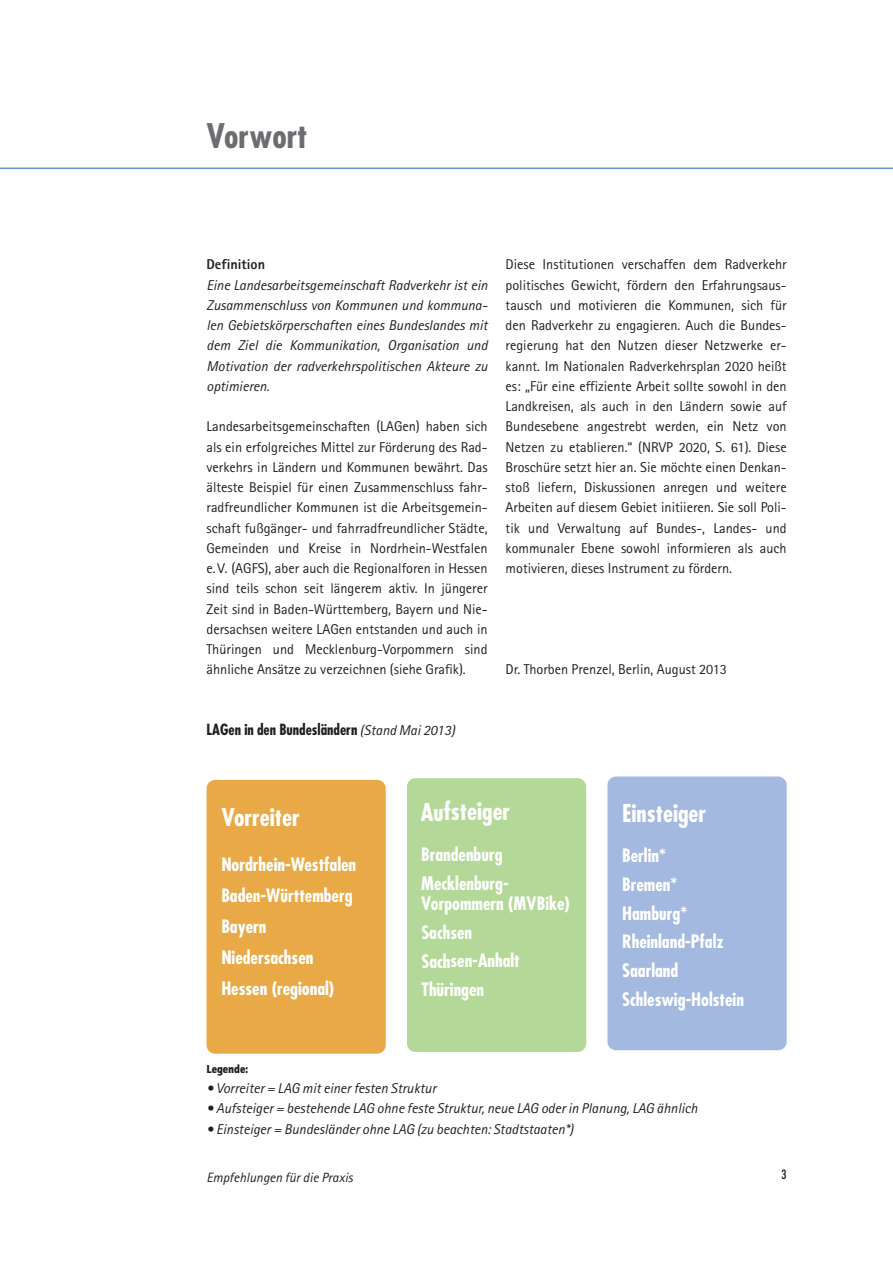
<style>
.page{position:relative;width:893px;height:1263px;background:#fff}
.page>*{position:absolute;margin:0;border:0;box-sizing:border-box;transform-origin:0 0}
.t1{font:700 condensed 33px "Futura";color:#6c6d70}
.t2{font:700 condensed 24px "Futura";color:#fff}
.t3{font:700 condensed 18px/28.8px "Futura";color:#fff}
.t4{font:700 condensed 15px "Futura";color:#231f20}
.t5{font:14.25px/20.2px "Agfa Rotis Sans Serif";color:#231f20;text-align:justify}
.t6{font:italic 14.25px/20.2px "Agfa Rotis Sans Serif";color:#231f20;text-align:justify}
.t7{font:800 14.25px "Agfa Rotis Sans Serif";color:#231f20}
.t8{font:italic 13.5px "Agfa Rotis Sans Serif";color:#231f20}
.t9{font:500 13.5px "Futura Condensed BQ";color:#231f20}
.t10{font:900 12px "Quay Itc T";color:#231f20;scale:.9 1}
.s1{font-family:"Agfa Rotis Sans Serif";font-weight:400;font-style:italic;font-stretch:normal;font-size:14.25px}
</style>
<div class="page">
<hr style="left:0;top:168px;width:893px;height:1px;background:#6992cc">
<div style="left:207px;top:780px;width:179px;height:274px;background:#e9a947;border-radius:9px"></div>
<div style="left:407px;top:778px;width:179px;height:274px;background:#b3d897;border-radius:9px"></div>
<div style="left:607px;top:776px;width:180px;height:274px;background:#a4b9df;border-radius:9px"></div>
<h1 class="t1" style="left:207px;top:121px;width:102px">Vorwort</h1>
<p class="t7" style="left:207px;top:259px;width:60px">Definition</p>
<p class="t6" style="left:207px;top:276px;width:283px">Eine Landesarbeitsgemeinschaft Radverkehr ist ein Zusammenschluss von Kommunen und kommuna&shy;len Gebietskörperschaften eines Bundeslandes mit dem Ziel die Kommunikation, Organisation und Motivation der radverkehrspolitischen Akteure zu optimieren.</p>
<p class="t5" style="left:207px;top:418px;width:283px">Landesarbeitsgemeinschaften (LAGen) haben sich als ein erfolgreiches Mittel zur Förderung des Rad&shy;verkehrs in Ländern und Kommunen bewährt. Das älteste Beispiel für einen Zusammenschluss fahr&shy;radfreundlicher Kommunen ist die Arbeitsgemein&shy;schaft fußgänger- und fahrradfreundlicher Städte, Gemeinden und Kreise in Nordrhein-Westfalen e.V. (AGFS), aber auch die Regionalforen in Hessen sind teils schon seit längerem aktiv. In jüngerer Zeit sind in Baden-Württemberg, Bayern und Nie&shy;dersachsen weitere LAGen entstanden und auch in Thüringen und Mecklenburg-Vorpommern sind ähnliche Ansätze zu verzeichnen (siehe Grafik).</p>
<p class="t5" style="left:506px;top:256px;width:283px">Diese Institutionen verschaffen dem Radverkehr politisches Gewicht, fördern den Erfahrungsaus&shy;tausch und motivieren die Kommunen, sich für den Radverkehr zu engagieren. Auch die Bundes&shy;regierung hat den Nutzen dieser Netzwerke er&shy;kannt. Im Nationalen Radverkehrsplan 2020 heißt es: „Für eine effiziente Arbeit sollte sowohl in den Landkreisen, als auch in den Ländern sowie auf Bundesebene angestrebt werden, ein Netz von Netzen zu etablieren.“ (NRVP 2020, S. 61). Diese Broschüre setzt hier an. Sie möchte einen Denkan&shy;stoß liefern, Diskussionen anregen und weitere Arbeiten auf diesem Gebiet initiieren. Sie soll Poli&shy;tik und Verwaltung auf Bundes-, Landes- und kommunaler Ebene sowohl informieren als auch motivieren, dieses Instrument zu fördern.</p>
<p class="t5" style="left:506px;top:661px;width:223px">Dr. Thorben Prenzel, Berlin, August 2013</p>
<p class="t4" style="left:207px;top:723px;width:250px">LAGen in den Bundesländern <span class="s1">(Stand Mai 2013)</span></p>
<h2 class="t2" style="left:221px;top:806px;width:80px">Vorreiter</h2>
<p class="t3" style="left:221px;top:850px;width:136px;line-height:31px">Nordrhein-Westfalen<br>Baden-Württemberg<br>Bayern<br>Niedersachsen<br>Hessen (regional)</p>
<h2 class="t2" style="left:421px;top:801px;width:91px">Aufsteiger</h2>
<p class="t3" style="left:421px;top:841px;width:89px">Brandenburg<br>Mecklenburg-</p>
<p class="t3" style="left:421px;top:890px;width:150px">Vorpommern (MVBike)<br>Sachsen<br>Sachsen-Anhalt<br>Thüringen</p>
<h2 class="t2" style="left:622px;top:802px;width:85px">Einsteiger</h2>
<p class="t3" style="left:622px;top:843px;width:123px">Berlin*<br>Bremen*<br>Hamburg*<br>Rheinland-Pfalz<br>Saarland<br>Schleswig-Holstein</p>
<p class="t10" style="left:207px;top:1061px;width:48px">Legende:</p>
<p class="t6" style="left:207px;top:1079px;width:231px">• Vorreiter = LAG mit einer festen Struktur</p>
<p class="t6" style="left:207px;top:1100px;width:493px">• Aufsteiger = bestehende LAG ohne feste Struktur, neue LAG oder in Planung, LAG ähnlich</p>
<p class="t6" style="left:207px;top:1120px;width:368px">• Einsteiger = Bundesländer ohne LAG (zu beachten: Stadtstaaten*)</p>
<p class="t8" style="left:207px;top:1172px;width:148px">Empfehlungen für die Praxis</p>
<p class="t9" style="left:782px;top:1167px;width:7px">3</p>
</div>
